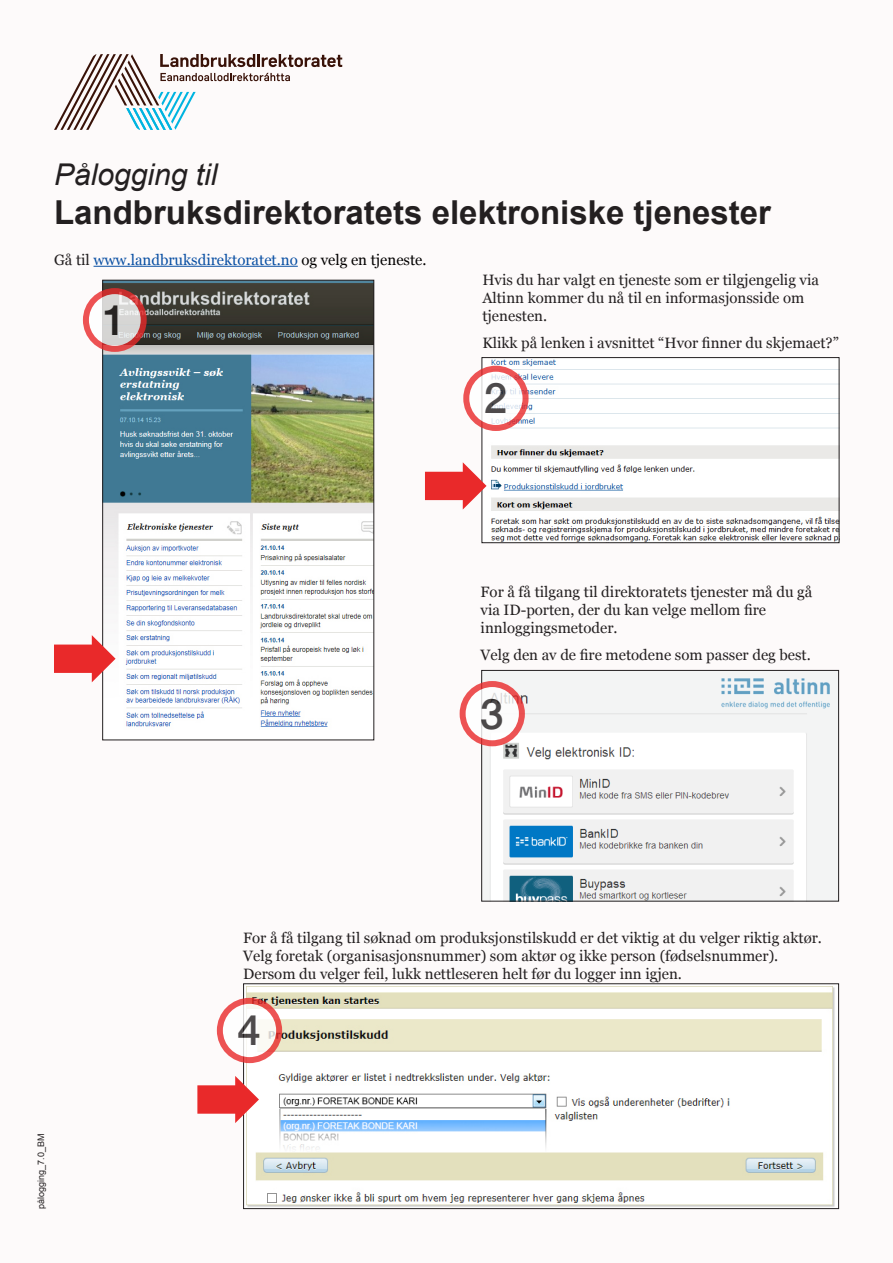
<style>
.page{position:relative;width:893px;height:1263px;background:#fdfafa}
.page>*{position:absolute;margin:0;border:0;box-sizing:border-box;transform-origin:0 0}
.t1{font:500 42px "Helvetica Neue LT";color:#231f20}
.t2{font:700 33px "Arial";color:#231f20}
.t3{font:italic 30px "Arial";color:#231f20}
.t4{font:15px/18px "Georgia";color:#231f20}
.t5{font:15px "Georgia";color:#094fa3}
.t6{font:9px "Arial";color:#231f20}
.s1{color:#231f20}
.s2{color:#020000}
</style>
<div class="page">
<hr style="left:94px;top:266px;width:204px;height:1px;background:#094fa3">
<img style="left:104px;top:282px;width:268px;height:445px">
<div style="left:102px;top:280px;width:272px;height:460px;border:1px solid #231f20"></div>
<svg style="left:54px;top:635px;width:62px;height:47px"></svg>
<img style="left:484px;top:359px;width:353px;height:182px">
<div style="left:481px;top:357px;width:358px;height:186px;border:1px solid #231f20"></div>
<svg style="left:425px;top:462px;width:62px;height:47px"></svg>
<img style="left:483px;top:678px;width:347px;height:221px">
<div style="left:481px;top:670px;width:358px;height:231px;border:1px solid #231f20"></div>
<svg style="left:466px;top:369px;width:60px;height:59px"></svg>
<div style="left:463px;top:366px;width:66px;height:65px;border:6px solid #e9292a;border-radius:50%"></div>
<svg style="left:463px;top:684px;width:59px;height:59px"></svg>
<div style="left:460px;top:681px;width:65px;height:65px;border:6px solid #e9292a;border-radius:50%"></div>
<svg style="left:86px;top:291px;width:58px;height:58px;fill:#d7d6d5"></svg>
<div style="left:83px;top:288px;width:64px;height:64px;border:6px solid #e9292a;border-radius:50%"></div>
<img style="left:246px;top:986px;width:589px;height:221px">
<div style="left:243px;top:983px;width:596px;height:226px;border:1px solid #231f20"></div>
<svg style="left:220px;top:1001px;width:59px;height:59px"></svg>
<div style="left:217px;top:998px;width:65px;height:65px;border:6px solid #e9292a;border-radius:50%"></div>
<svg style="left:197px;top:1076px;width:62px;height:47px"></svg>
<svg style="left:54px;top:54px;width:288px;height:76px"></svg>
<p class="t3" style="left:54px;top:155px;width:165px">Pålogging til</p>
<p class="t2" style="left:54px;top:190px;width:719px">Landbruksdirektoratets elektroniske tjenester</p>
<p class="t5" style="left:54px;top:251px;width:374px"><span class="s1">Gå til</span> www.landbruksdirektoratet.no <span class="s2">og velg en tjeneste.</span></p>
<h1 class="t1" style="left:103px;top:295px;width:25px">1</h1>
<p class="t4" style="left:482px;top:271px;width:338px">Hvis du har valgt en tjeneste som er tilgjengelig via<br>Altinn kommer du nå til en informasjonsside om tjenesten.</p>
<p class="t4" style="left:482px;top:334px;width:358px">Klikk på lenken i avsnittet “Hvor finner du skjemaet?”</p>
<h1 class="t1" style="left:484px;top:373px;width:25px">2</h1>
<p class="t4" style="left:481px;top:583px;width:333px">For å få tilgang til direktoratets tjenester må du gå via ID-porten, der du kan velge mellom fire innloggingsmetoder.</p>
<p class="t4" style="left:481px;top:646px;width:332px">Velg den av de fire metodene som passer deg best.</p>
<h1 class="t1" style="left:480px;top:689px;width:25px">3</h1>
<p class="t6" style="left:35px;top:1209px;width:77px;rotate:-90deg">pålogging_7.0_BM</p>
<p class="t4" style="left:243px;top:929px;width:580px">For å få tilgang til søknad om produksjonstilskudd er det viktig at du velger riktig aktør.<br>Velg foretak (organisasjonsnummer) som aktør og ikke person (fødselsnummer).<br>Dersom du velger feil, lukk nettleseren helt før du logger inn igjen.</p>
<h1 class="t1" style="left:237px;top:1005px;width:25px">4</h1>
</div>
